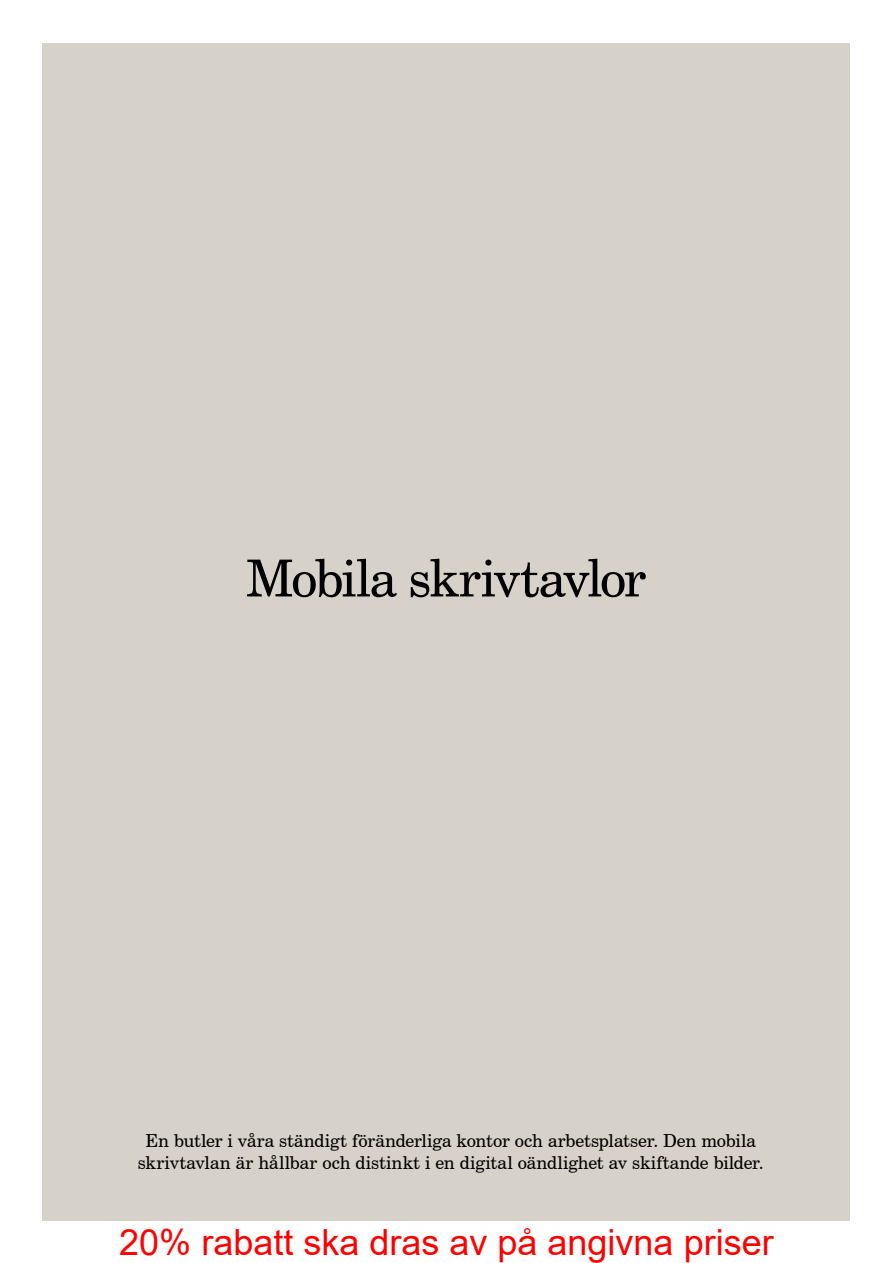
<style>
.page{position:relative;width:893px;height:1263px;background:#fff}
.page>*{position:absolute;margin:0;border:0;box-sizing:border-box;transform-origin:0 0}
.t1{font:51px "Century Schoolbook BT";letter-spacing:-.045em;color:#000}
.t2{font:36px "Arial";color:#f00}
.t3{font:18px/21.6px "Century Schoolbook BT";color:#000;text-align:center}
</style>
<div class="page">
<div style="left:43px;top:43px;width:807px;height:1177px;background:#d7d2c9"></div>
<h1 class="t1" style="left:246px;top:547px;width:402px">Mobila skrivtavlor</h1>
<p class="t3" style="left:138px;top:1130px;width:628px">En butler i våra ständigt föränderliga kontor och arbetsplatser. Den mobila skrivtavlan är hållbar och distinkt i en digital oändlighet av skiftande bilder.</p>
<h2 class="t2" style="left:119px;top:1217px;width:656px">20% rabatt ska dras av på angivna priser</h2>
</div>
